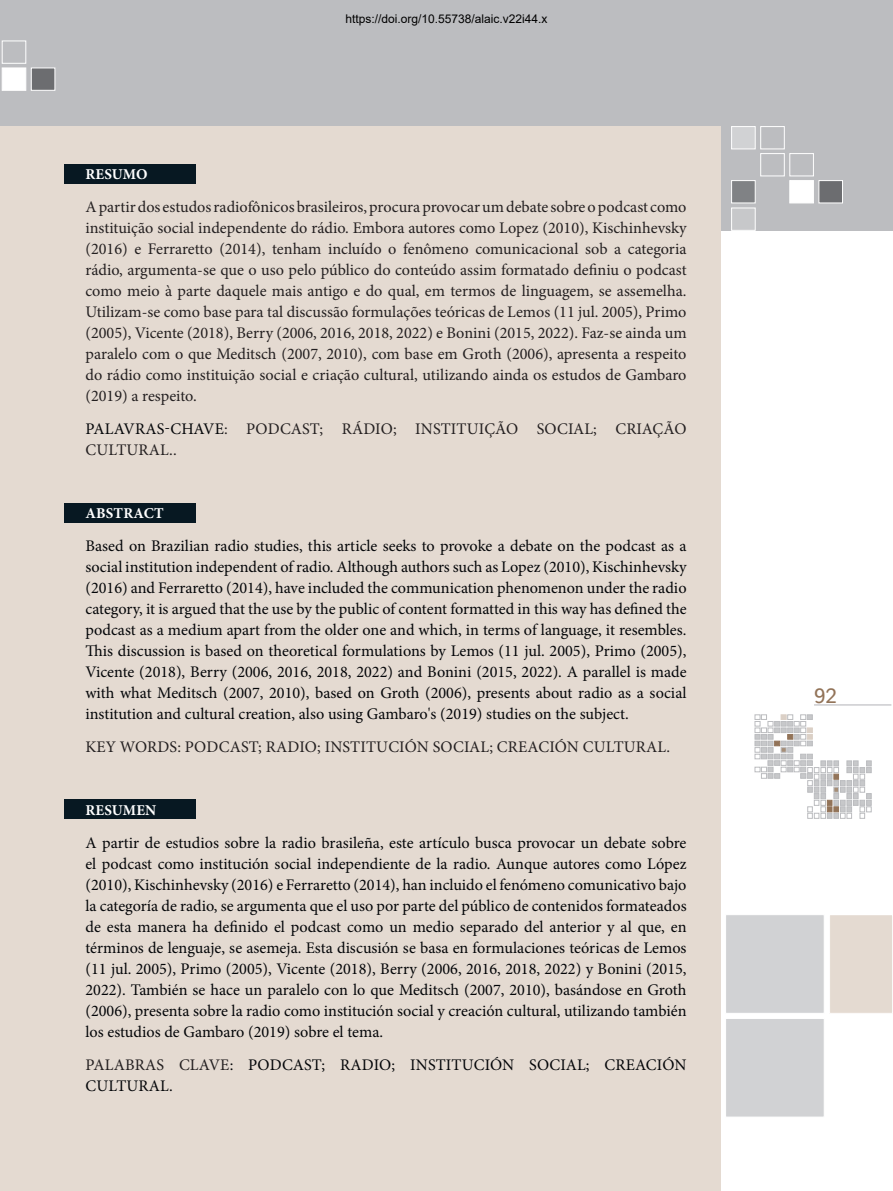
<style>
.page{position:relative;width:893px;height:1191px;background:#fff}
.page>*{position:absolute;margin:0;border:0;box-sizing:border-box;transform-origin:0 0}
.t1{font:21px "Istok Web";color:#927358}
.t2{font:16.2px/21px "Minion Pro";color:#030508;text-align:justify}
.t3{font:16.2px/21px "Minion Pro";letter-spacing:.005em;color:#231f20;text-align:justify}
.t4{font:700 15px "Minion Pro";letter-spacing:.01em;color:#fff}
.t5{font:12px "Arial";color:#000}
.s1{color:#030508}
.s2{color:#231f20}
</style>
<div class="page">
<svg style="left:755px;top:714px;width:116px;height:104px"></svg>
<hr style="left:814px;top:704px;width:77px;height:1px;background:#b2b3b7">
<div style="left:0;top:0;width:893px;height:230px;background:#bcbdc0"></div>
<div style="left:725px;top:914px;width:100px;height:99px;background:#d1d2d4;border:1px solid #fff"></div>
<div style="left:830px;top:914px;width:63px;height:99px;background:#e4dad1"></div>
<div style="left:829px;top:914px;width:64px;height:99px;border:1px solid #fff"></div>
<div style="left:731px;top:180px;width:24px;height:23px;background:#808285;border:1px solid #fff"></div>
<div style="left:790px;top:180px;width:24px;height:23px;background:#fff"></div>
<div style="left:819px;top:180px;width:24px;height:23px;background:#6c6d70;border:1px solid #fff"></div>
<div style="left:760px;top:153px;width:24px;height:23px;border:1px solid #fff"></div>
<div style="left:790px;top:153px;width:24px;height:23px;border:1px solid #fff"></div>
<div style="left:731px;top:126px;width:24px;height:23px;background:#d1d2d4;border:1px solid #fff"></div>
<div style="left:760px;top:126px;width:24px;height:23px;border:1px solid #fff"></div>
<div style="left:731px;top:208px;width:24px;height:22px;background:#c7c8ca;border:1px solid #fff"></div>
<div style="left:725px;top:1018px;width:100px;height:99px;background:#d1d2d4;border:1px solid #fff"></div>
<div style="left:0;top:126px;width:721px;height:1065px;background:#e4dad1"></div>
<div style="left:2px;top:68px;width:24px;height:22px;background:#fff"></div>
<div style="left:31px;top:68px;width:24px;height:22px;background:#6c6d70;border:1px solid #fff"></div>
<div style="left:2px;top:41px;width:24px;height:22px;border:1px solid #fff"></div>
<div style="left:64px;top:165px;width:131px;height:19px;background:#071822"></div>
<div style="left:64px;top:503px;width:131px;height:19px;background:#071822"></div>
<div style="left:64px;top:799px;width:131px;height:19px;background:#071822"></div>
<p class="t5" style="left:345px;top:11px;width:204px">https://doi.org/10.55738/alaic.v22i44.x</p>
<p class="t4" style="left:86px;top:164px;width:64px">RESUMO</p>
<p class="t3" style="left:85px;top:197px;width:603px">A partir dos estudos radiofônicos brasileiros, procura provocar um debate sobre o podcast como instituição social independente do rádio. Embora autores como Lopez (2010), Kischinhevsky (2016) e Ferraretto (2014), tenham incluído o fenômeno comunicacional sob a categoria rádio, argumenta-se que o uso pelo público do conteúdo assim formatado definiu o podcast como meio à parte daquele mais antigo e do qual, em termos de linguagem, se assemelha.<br>Utilizam-se como base para tal discussão formulações teóricas de Lemos (11 jul. 2005), Primo (2005), Vicente (2018), Berry (2006, 2016, 2018, 2022) e Bonini (2015, 2022). Faz-se ainda um paralelo com o que Meditsch (2007, 2010), com base em Groth (2006), apresenta a respeito do rádio como instituição social e criação cultural, utilizando ainda os estudos de Gambaro (2019) a respeito.</p>
<p class="t3" style="left:86px;top:419px;width:602px"><span class="s1">PALAVRAS-CHAVE</span>: PODCAST; RÁDIO; INSTITUIÇÃO SOCIAL; CRIAÇÃO<br>CULTURAL..</p>
<p class="t4" style="left:86px;top:502px;width:80px">ABSTRACT</p>
<p class="t2" style="left:85px;top:535px;width:603px">Based on Brazilian radio studies, this article seeks to provoke a debate on the podcast as a social institution independent of radio. Although authors such as Lopez (2010), Kischinhevsky (2016) and Ferraretto (2014), have included the communication phenomenon under the radio category, it is argued that the use by the public of content formatted in this way has defined the podcast as a medium apart from the older one and which, in terms of language, it resembles.<br>This discussion is based on theoretical formulations by Lemos (11 jul. 2005), Primo (2005), Vicente (2018), Berry (2006, 2016, 2018, 2022) and Bonini (2015, 2022). A parallel is made with what Meditsch (2007, 2010), based on Groth (2006), presents about radio as a social institution and cultural creation, also using Gambaro's (2019) studies on the subject.</p>
<p class="t3" style="left:86px;top:736px;width:586px">KEY WORDS: PODCAST; RADIO; INSTITUCIÓN SOCIAL; CREACIÓN CULTURAL.</p>
<p class="t4" style="left:86px;top:799px;width:72px">RESUMEN</p>
<p class="t2" style="left:85px;top:832px;width:603px">A partir de estudios sobre la radio brasileña, este artículo busca provocar un debate sobre el podcast como institución social independiente de la radio. Aunque autores como López (2010), Kischinhevsky (2016) e Ferraretto (2014), han incluido el fenómeno comunicativo bajo la categoría de radio, se argumenta que el uso por parte del público de contenidos formateados de esta manera ha definido el podcast como un medio separado del anterior y al que, en términos de lenguaje, se asemeja. Esta discusión se basa en formulaciones teóricas de Lemos (11 jul. 2005), Primo (2005), Vicente (2018), Berry (2006, 2016, 2018, 2022) y Bonini (2015, 2022). También se hace un paralelo con lo que Meditsch (2007, 2010), basándose en Groth (2006), presenta sobre la radio como institución social y creación cultural, utilizando también los estudios de Gambaro (2019) sobre el tema.</p>
<p class="t2" style="left:86px;top:1054px;width:602px"><span class="s2">PALABRAS CLAVE</span>: PODCAST; RADIO; INSTITUCIÓN SOCIAL; CREACIÓN<br>CULTURAL.</p>
<p class="t1" style="left:814px;top:682px;width:24px">92</p>
</div>
